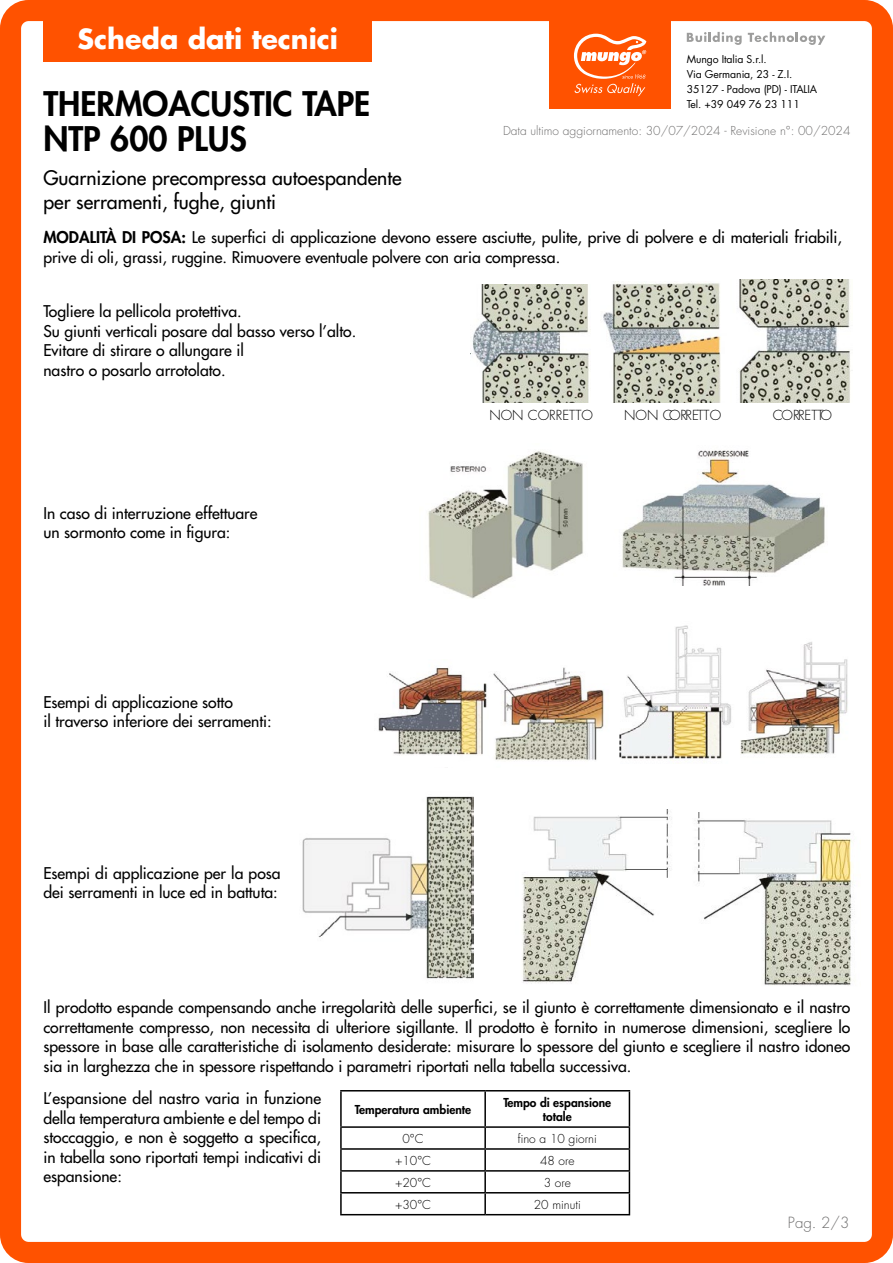
<style>
.page{position:relative;width:893px;height:1263px;background:#fff}
.page>*{position:absolute;margin:0;border:0;box-sizing:border-box;transform-origin:0 0}
.t1{font:800 33px/35.4px "Futura Std";color:#000}
.t2{font:700 27px "Futura Std";color:#fff}
.t3{font:500 19.5px/24px "Futura Std";color:#000}
.t4{font:500 15.75px/19.5px "Futura Std";color:#000}
.t5{font:300 15px "Futura Std";color:#706f6f}
.t6{font:300 13.5px "Futura Std";color:#000}
.t7{font:300 12px "Futura Std";color:#706f6f}
.t8{font:300 12px "Futura Std";color:#000}
.t9{font:800 12px/14.4px "Futura Std";color:#000;text-align:center}
.t10{font:10.5px/15px "Futura Std";letter-spacing:-.01em;color:#000}
.s1{font-weight:800}
</style>
<div class="page">
<div style="left:0;top:0;width:893px;height:1263px;border:21px solid #ff5200;border-radius:18px"></div>
<div style="left:43px;top:0;width:329px;height:62px;background:#ff5200"></div>
<div style="left:549px;top:20px;width:122px;height:88px;background:#ff5200"></div>
<svg style="left:574px;top:34px;width:72px;height:62px"></svg>
<svg style="left:687px;top:32px;width:55px;height:13px"></svg>
<svg style="left:748px;top:32px;width:77px;height:13px"></svg>
<hr style="left:340px;top:1090px;width:145px;height:1px;background:#000">
<hr style="left:340px;top:1091px;width:2px;height:35px;background:#000">
<hr style="left:485px;top:1090px;width:145px;height:1px;background:#000">
<hr style="left:484px;top:1091px;width:2px;height:35px;background:#000">
<hr style="left:629px;top:1091px;width:1px;height:35px;background:#000">
<hr style="left:340px;top:1126px;width:145px;height:2px;background:#000">
<hr style="left:340px;top:1128px;width:2px;height:20px;background:#000">
<hr style="left:485px;top:1126px;width:145px;height:2px;background:#000">
<hr style="left:484px;top:1128px;width:2px;height:20px;background:#000">
<hr style="left:340px;top:1148px;width:145px;height:2px;background:#000">
<hr style="left:340px;top:1150px;width:2px;height:20px;background:#000">
<hr style="left:485px;top:1148px;width:145px;height:2px;background:#000">
<hr style="left:484px;top:1150px;width:2px;height:20px;background:#000">
<hr style="left:340px;top:1170px;width:145px;height:1px;background:#000">
<hr style="left:340px;top:1171px;width:2px;height:21px;background:#000">
<hr style="left:485px;top:1170px;width:145px;height:1px;background:#000">
<hr style="left:484px;top:1171px;width:2px;height:21px;background:#000">
<hr style="left:340px;top:1192px;width:145px;height:1px;background:#000">
<hr style="left:340px;top:1193px;width:2px;height:21px;background:#000">
<hr style="left:485px;top:1192px;width:145px;height:1px;background:#000">
<hr style="left:484px;top:1193px;width:2px;height:21px;background:#000">
<svg style="left:629px;top:1128px;width:1px;height:86px"></svg>
<hr style="left:340px;top:1214px;width:145px;height:1px;background:#000">
<hr style="left:485px;top:1214px;width:145px;height:1px;background:#000">
<img style="left:472px;top:285px;width:117px;height:117px">
<img style="left:603px;top:281px;width:118px;height:121px">
<img style="left:739px;top:280px;width:114px;height:122px">
<img style="left:622px;top:450px;width:203px;height:136px">
<img style="left:428px;top:451px;width:155px;height:148px">
<img style="left:619px;top:625px;width:229px;height:134px">
<img style="left:378px;top:667px;width:226px;height:94px">
<img style="left:697px;top:812px;width:156px;height:174px">
<img style="left:302px;top:796px;width:172px;height:183px">
<img style="left:522px;top:810px;width:150px;height:174px">
<h2 class="t2" style="left:78px;top:21px;width:262px">Scheda dati tecnici</h2>
<h1 class="t1" style="left:43px;top:86px;width:329px">THERMOACUSTIC TAPE<br>NTP 600 PLUS</h1>
<p class="t3" style="left:43px;top:166px;width:360px">Guarnizione precompressa autoespandente per serramenti, fughe, giunti</p>
<p class="t10" style="left:687px;top:52px;width:132px">Mungo Italia S.r.l.<br>Via Germania, 23 - Z.I.<br>35127 - Padova (PD) - ITALIA<br>Tel. +39 049 76 23 111</p>
<p class="t7" style="left:503px;top:123px;width:349px">Data ultimo aggiornamento: 30/07/2024 - Revisione n°: 00/2024</p>
<p class="t4" style="left:43px;top:228px;width:800px"><span class="s1">MODALITÀ DI POSA:</span> Le superfici di applicazione devono essere asciutte, pulite, prive di polvere e di materiali friabili, prive di oli, grassi, ruggine. Rimuovere eventuale polvere con aria compressa.</p>
<p class="t4" style="left:43px;top:302px;width:314px">Togliere la pellicola protettiva.<br>Su giunti verticali posare dal basso verso l’alto.<br>Evitare di stirare o allungare il<br>nastro o posarlo arrotolato.</p>
<p class="t4" style="left:43px;top:503px;width:216px">In caso di interruzione effettuare un sormonto come in figura:</p>
<p class="t4" style="left:43px;top:692px;width:230px">Esempi di applicazione sotto<br>il traverso inferiore dei serramenti:</p>
<p class="t4" style="left:43px;top:863px;width:239px">Esempi di applicazione per la posa dei serramenti in luce ed in battuta:</p>
<p class="t6" style="left:489px;top:406px;width:105px">NON CORRETTO</p>
<p class="t6" style="left:624px;top:406px;width:98px">NON CORRETTO</p>
<p class="t6" style="left:773px;top:406px;width:61px">CORRETTO</p>
<p class="t4" style="left:43px;top:998px;width:808px;text-align:justify">Il prodotto espande compensando anche irregolarità delle superfici, se il giunto è correttamente dimensionato e il nastro correttamente compresso, non necessita di ulteriore sigillante. Il prodotto è fornito in numerose dimensioni, scegliere lo spessore in base alle caratteristiche di isolamento desiderate: misurare lo spessore del giunto e scegliere il nastro idoneo sia in larghezza che in spessore rispettando i parametri riportati nella tabella successiva.</p>
<p class="t4" style="left:43px;top:1088px;width:279px;text-align:justify">L’espansione del nastro varia in funzione della temperatura ambiente e del tempo di stoccaggio, e non è soggetto a specifica, in tabella sono riportati tempi indicativi di espansione:</p>
<p class="t9" style="left:355px;top:1102px;width:118px">Temperatura ambiente</p>
<p class="t9" style="left:503px;top:1095px;width:109px">Tempo di espansione totale</p>
<p class="t8" style="left:402px;top:1131px;width:23px">0°C</p>
<p class="t8" style="left:518px;top:1131px;width:81px">fino a 10 giorni</p>
<p class="t8" style="left:395px;top:1153px;width:37px">+10°C</p>
<p class="t8" style="left:540px;top:1153px;width:36px">48 ore</p>
<p class="t8" style="left:395px;top:1175px;width:37px">+20°C</p>
<p class="t8" style="left:544px;top:1175px;width:29px">3 ore</p>
<p class="t8" style="left:395px;top:1197px;width:37px">+30°C</p>
<p class="t8" style="left:534px;top:1197px;width:48px">20 minuti</p>
<p class="t5" style="left:788px;top:1214px;width:63px">Pag. 2/3</p>
</div>
